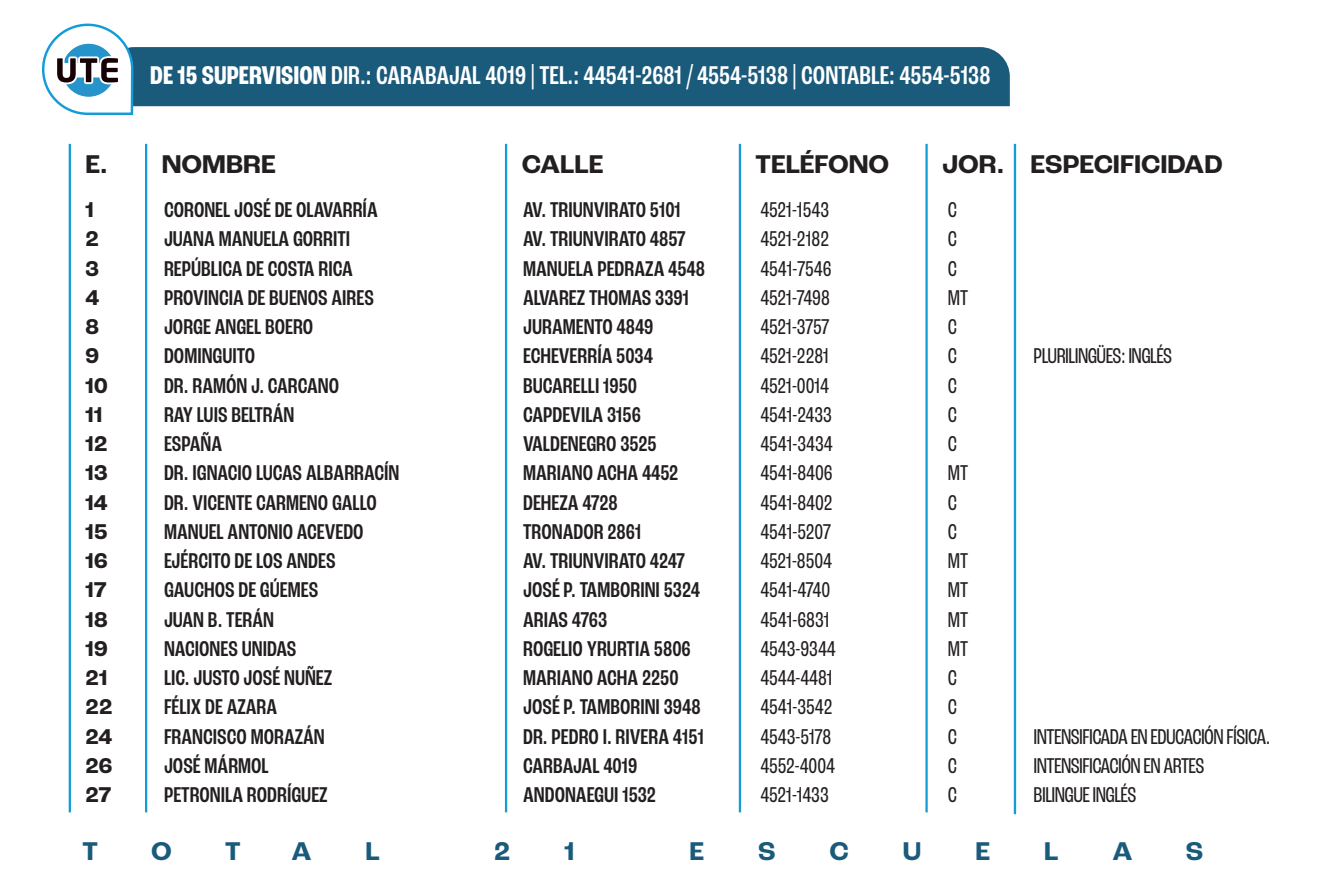
<style>
.page{position:relative;width:1340px;height:893px;background:#fff}
.page>*{position:absolute;margin:0;border:0;box-sizing:border-box;transform-origin:0 0}
.t1{font:500 condensed 27px "Roc Grotesk";color:#fff}
.t2{font:700 27px "Roc Grotesk";color:#231f20}
.t3{font:700 27px "Roc Grotesk";color:#1a5a7b}
.t4{font:500 condensed 22.5px/29.2px "Roc Grotesk";color:#231f20}
.t5{font:condensed 22.5px/29.2px "Roc Grotesk";letter-spacing:-.005em;color:#231f20}
.t6{font:condensed 22.5px/29.2px "Roc Grotesk";letter-spacing:-.025em;color:#231f20}
.t7{font:700 22.5px/29.2px "Roc Grotesk";color:#231f20}
.s1{font-weight:700}
</style>
<div class="page">
<div style="left:135px;top:47px;width:874px;height:59px;background:#1a5a7b"></div>
<hr style="left:69px;top:144px;width:2px;height:668px;background:#149cd8">
<hr style="left:145px;top:144px;width:2px;height:668px;background:#149cd8">
<hr style="left:505px;top:144px;width:2px;height:668px;background:#149cd8">
<hr style="left:738px;top:144px;width:3px;height:668px;background:#149cd8">
<hr style="left:925px;top:144px;width:2px;height:668px;background:#149cd8">
<svg style="left:42px;top:23px;width:93px;height:92px"></svg>
<hr style="left:1013px;top:144px;width:3px;height:670px;background:#149cd8">
<p class="t1" style="left:150px;top:59px;width:841px"><span class="s1">DE 15 SUPERVISION</span> DIR.: CARABAJAL 4019 | TEL.: 44541-2681 / 4554-5138 | CONTABLE: 4554-5138</p>
<p class="t2" style="left:162px;top:147px;width:115px">NOMBRE</p>
<p class="t2" style="left:521px;top:147px;width:83px">CALLE</p>
<p class="t2" style="left:755px;top:147px;width:135px">TELÉFONO</p>
<p class="t2" style="left:942px;top:147px;width:63px">JOR.</p>
<p class="t2" style="left:85px;top:147px;width:24px">E.</p>
<p class="t7" style="left:85px;top:195px;width:29px">1<br>2<br>3<br>4<br>8<br>9<br>10<br>11<br>12<br>13<br>14<br>15<br>16<br>17<br>18<br>19<br>21<br>22<br>24<br>26<br>27</p>
<p class="t4" style="left:164px;top:195px;width:237px">CORONEL JOSÉ DE OLAVARRÍA<br>JUANA MANUELA GORRITI<br>REPÚBLICA DE COSTA RICA<br>PROVINCIA DE BUENOS AIRES<br>JORGE ANGEL BOERO<br>DOMINGUITO<br>DR. RAMÓN J. CARCANO<br>RAY LUIS BELTRÁN<br>ESPAÑA<br>DR. IGNACIO LUCAS ALBARRACÍN<br>DR. VICENTE CARMENO GALLO<br>MANUEL ANTONIO ACEVEDO<br>EJÉRCITO DE LOS ANDES<br>GAUCHOS DE GÚEMES<br>JUAN B. TERÁN<br>NACIONES UNIDAS<br>LIC. JUSTO JOSÉ NUÑEZ<br>FÉLIX DE AZARA<br>FRANCISCO MORAZÁN<br>JOSÉ MÁRMOL<br>PETRONILA RODRÍGUEZ</p>
<p class="t4" style="left:523px;top:195px;width:183px">AV. TRIUNVIRATO 5101<br>AV. TRIUNVIRATO 4857<br>MANUELA PEDRAZA 4548<br>ALVAREZ THOMAS 3391<br>JURAMENTO 4849<br>ECHEVERRÍA 5034<br>BUCARELLI 1950<br>CAPDEVILA 3156<br>VALDENEGRO 3525<br>MARIANO ACHA 4452<br>DEHEZA 4728<br>TRONADOR 2861<br>AV. TRIUNVIRATO 4247<br>JOSÉ P. TAMBORINI 5324<br>ARIAS 4763<br>ROGELIO YRURTIA 5806<br>MARIANO ACHA 2250<br>JOSÉ P. TAMBORINI 3948<br>DR. PEDRO I. RIVERA 4151<br>CARBAJAL 4019<br>ANDONAEGUI 1532</p>
<p class="t5" style="left:760px;top:195px;width:77px">4521-1543<br>4521-2182<br>4541-7546<br>4521-7498<br>4521-3757<br>4521-2281<br>4521-0014<br>4541-2433<br>4541-3434<br>4541-8406<br>4541-8402<br>4541-5207<br>4521-8504<br>4541-4740<br>4541-6831<br>4543-9344<br>4544-4481<br>4541-3542<br>4543-5178<br>4552-4004<br>4521-1433</p>
<p class="t5" style="left:947px;top:195px;width:22px">C<br>C<br>C<br>MT<br>C<br>C<br>C<br>C<br>C<br>MT<br>C<br>C<br>MT<br>MT<br>MT<br>MT<br>C<br>C<br>C<br>C<br>C</p>
<p class="t2" style="left:1030px;top:147px;width:194px">ESPECIFICIDAD</p>
<p class="t6" style="left:1033px;top:341px;width:140px">PLURILINGÜES: INGLÉS</p>
<p class="t6" style="left:1033px;top:722px;width:238px">INTENSIFICADA EN EDUCACIÓN FÍSICA.<br>INTENSIFICACIÓN EN ARTES<br>BILINGUE INGLÉS</p>
<p class="t3" style="left:83px;top:834px;width:17px">T</p>
<p class="t3" style="left:151px;top:834px;width:22px">O</p>
<p class="t3" style="left:225px;top:834px;width:17px">T</p>
<p class="t3" style="left:291px;top:834px;width:22px">A</p>
<p class="t3" style="left:365px;top:834px;width:16px">L</p>
<p class="t3" style="left:494px;top:834px;width:18px">2</p>
<p class="t3" style="left:564px;top:834px;width:12px">1</p>
<p class="t3" style="left:689px;top:834px;width:16px">E</p>
<p class="t3" style="left:758px;top:834px;width:19px">S</p>
<p class="t3" style="left:829px;top:834px;width:21px">C</p>
<p class="t3" style="left:903px;top:834px;width:20px">U</p>
<p class="t3" style="left:975px;top:834px;width:16px">E</p>
<p class="t3" style="left:1044px;top:834px;width:16px">L</p>
<p class="t3" style="left:1112px;top:834px;width:22px">A</p>
<p class="t3" style="left:1185px;top:834px;width:19px">S</p>
</div>
